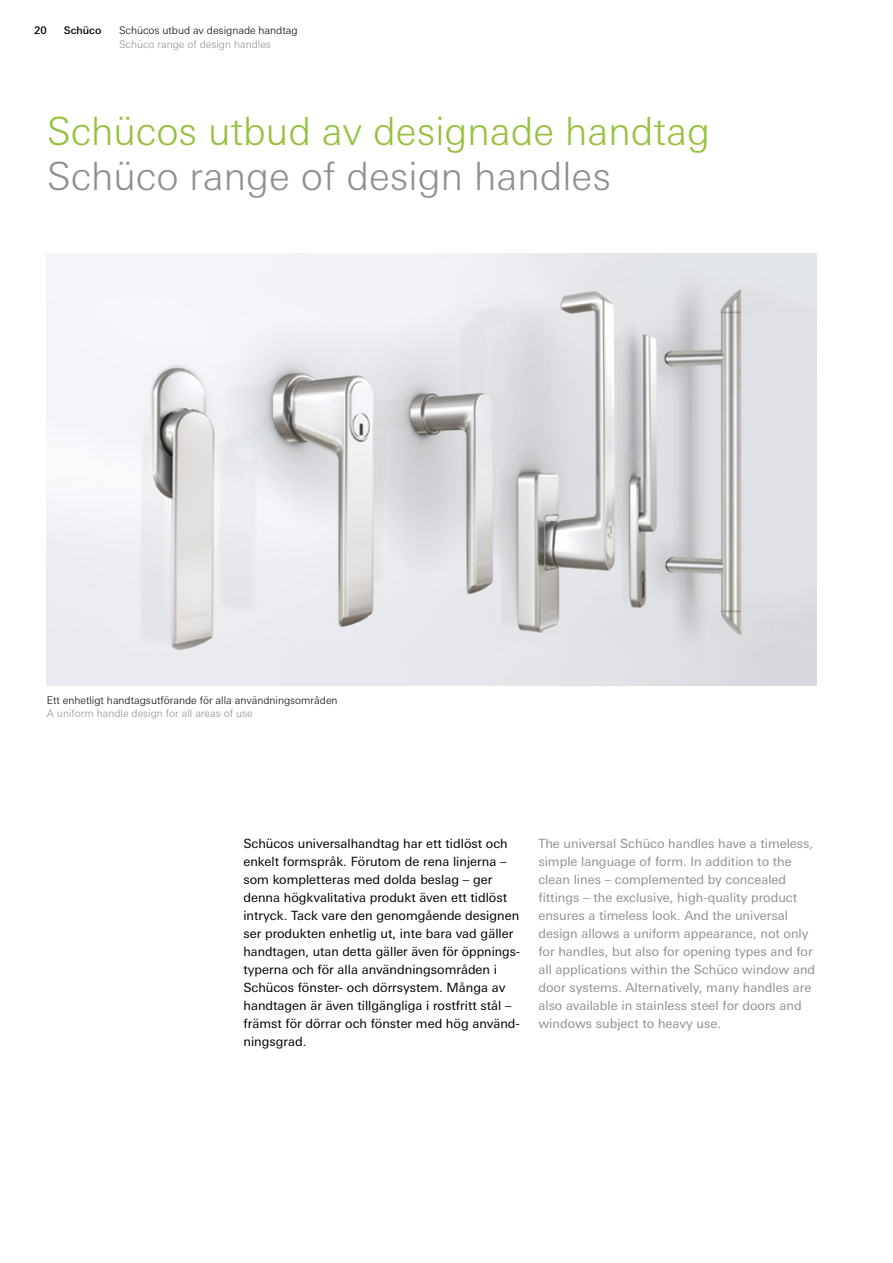
<style>
.page{position:relative;width:893px;height:1263px;background:#fff}
.page>*{position:absolute;margin:0;border:0;box-sizing:border-box;transform-origin:0 0}
.t1{font:300 39px "Univers For Schueco 330";color:#95c13d}
.t2{font:300 39px "Univers For Schueco 330";color:#8f908f}
.t3{font:12.75px/18px "Univers For Schueco 430 Reg";color:#000}
.t4{font:12.75px/18px "Univers For Schueco 430 Reg";color:#8f908f}
.t5{font:300 10.5px "Univers For Schueco 330";color:#000}
.t6{font:300 10.5px "Univers For Schueco 330";color:#8f908f}
.t7{font:10.5px "Univers For Schueco 530 Med";color:#000}
</style>
<div class="page">
<img style="left:47px;top:253px;width:769px;height:432px">
<p class="t7" style="left:34px;top:24px;width:14px">20</p>
<p class="t7" style="left:64px;top:24px;width:39px">Schüco</p>
<p class="t5" style="left:119px;top:24px;width:180px">Schücos utbud av designade handtag</p>
<p class="t6" style="left:119px;top:38px;width:153px">Schüco range of design handles</p>
<h1 class="t1" style="left:47px;top:109px;width:665px">Schücos utbud av designade handtag</h1>
<h1 class="t2" style="left:47px;top:154px;width:566px">Schüco range of design handles</h1>
<p class="t5" style="left:47px;top:694px;width:292px">Ett enhetligt handtagsutförande för alla användningsområden</p>
<p class="t6" style="left:47px;top:707px;width:207px">A uniform handle design for all areas of use</p>
<p class="t3" style="left:243px;top:834px;width:278px">Schücos universalhandtag har ett tidlöst och enkelt formspråk. Förutom de rena linjerna – som kompletteras med dolda beslag – ger denna högkvalitativa produkt även ett tidlöst intryck. Tack vare den genomgående designen ser produkten enhetlig ut, inte bara vad gäller handtagen, utan detta gäller även för öppnings&shy;typerna och för alla användningsområden i Schücos fönster- och dörrsystem. Många av handtagen är även tillgängliga i rostfritt stål – främst för dörrar och fönster med hög använd&shy;ningsgrad.</p>
<p class="t4" style="left:538px;top:834px;width:278px">The universal Schüco handles have a timeless, simple language of form. In addition to the clean lines – complemented by concealed fittings – the exclusive, high-quality product ensures a timeless look. And the universal design allows a uniform appearance, not only for handles, but also for opening types and for all applications within the Schüco window and door systems. Alternatively, many handles are also available in stainless steel for doors and windows subject to heavy use.</p>
</div>
